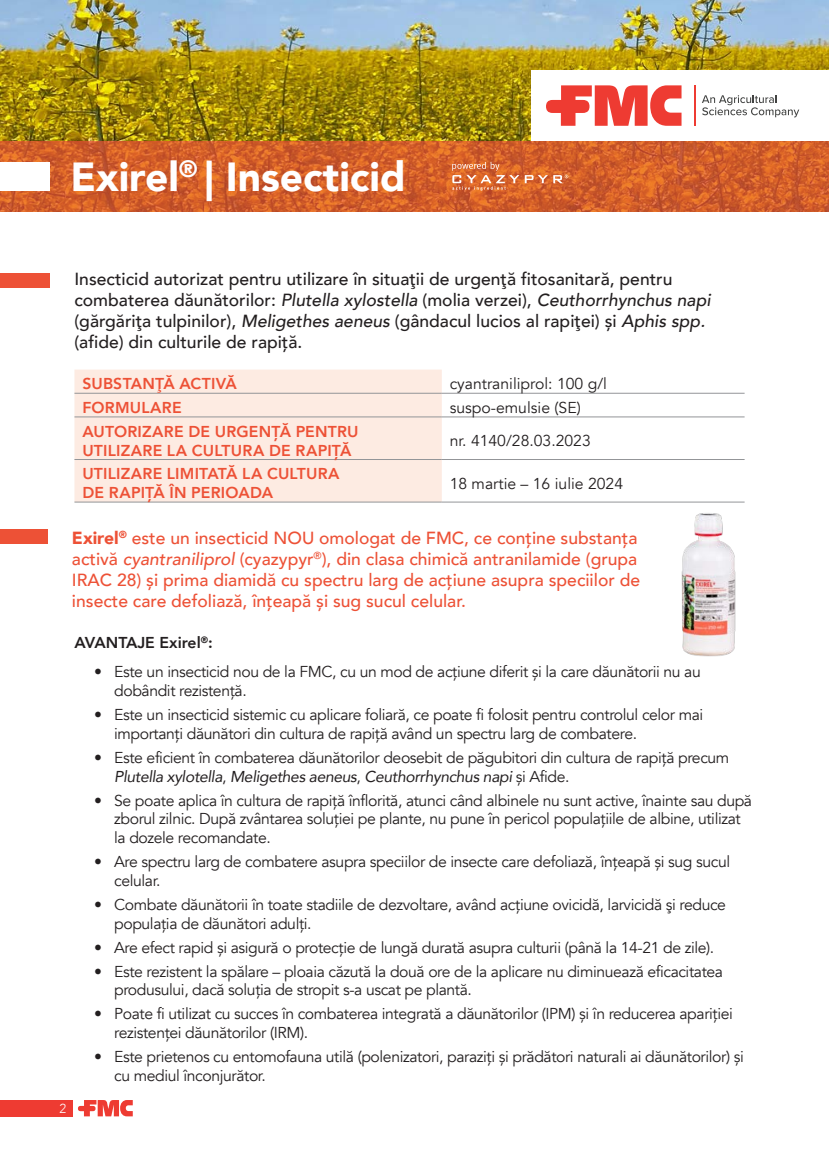
<style>
.page{position:relative;width:829px;height:1166px;background:#fff}
.page>*{position:absolute;margin:0;border:0;box-sizing:border-box;transform-origin:0 0}
.t1{font:900 40.6px "Avenir";color:#fff}
.t2{font:500 17.5px/21px "Avenir";color:#231f20}
.t3{font:500 17.5px/21px "Avenir";color:#ed5136}
.t4{font:15.75px/18.9px "Avenir";letter-spacing:-.025em;color:#231f20}
.t5{font:800 15.75px/18.9px "Avenir";letter-spacing:.01em;color:#ed5136}
.t6{font:15.75px "Avenir";color:#231f20}
.t7{font:800 15.75px "Avenir";color:#231f20}
.t8{font:300 12.95px "Avenir";color:#fff}
.s1{font-style:italic}
.s2{font-weight:900}
</style>
<div class="page">
<div style="left:0;top:1100px;width:72px;height:16px;background:#ee3b32"></div>
<svg style="left:78px;top:1100px;width:55px;height:16px"></svg>
<img style="left:0;top:0;width:828px;height:141px">
<div style="left:74px;top:370px;width:367px;height:132px;background:#fdebe2"></div>
<hr style="left:74px;top:393px;width:367px;height:1px;background:#939598">
<hr style="left:441px;top:393px;width:303px;height:1px;background:#939598">
<hr style="left:74px;top:417px;width:367px;height:1px;background:#939598">
<hr style="left:441px;top:417px;width:303px;height:1px;background:#939598">
<hr style="left:74px;top:459px;width:367px;height:1px;background:#939598">
<hr style="left:441px;top:459px;width:303px;height:1px;background:#939598">
<hr style="left:74px;top:502px;width:367px;height:1px;background:#939598">
<hr style="left:441px;top:502px;width:303px;height:1px;background:#939598">
<div style="left:0;top:273px;width:50px;height:15px;background:#ed5136"></div>
<div style="left:0;top:529px;width:48px;height:15px;background:#ed5136"></div>
<img style="left:664px;top:501px;width:81px;height:156px">
<svg style="left:0;top:141px;width:828px;height:70px;background:#d25f2a"></svg>
<div style="left:531px;top:70px;width:297px;height:71px;background:#fff"></div>
<svg style="left:546px;top:85px;width:135px;height:41px"></svg>
<hr style="left:694px;top:85px;width:1px;height:41px;background:#ee3b32">
<svg style="left:702px;top:95px;width:97px;height:22px"></svg>
<div style="left:0;top:162px;width:50px;height:28px;background:#fff"></div>
<svg style="left:452px;top:162px;width:116px;height:28px;background:#db7644"></svg>
<h1 class="t1" style="left:71px;top:142px;width:336px">Exirel<sup>®</sup> | Insecticid</h1>
<p class="t2" style="left:74px;top:267px;width:637px">Insecticid autorizat pentru utilizare în situaţii de urgenţă fitosanitară, pentru combaterea dăunătorilor: <span class="s1">Plutella xylostella</span> (molia verzei), <span class="s1">Ceuthorrhynchus napi </span>(gărgăriţa tulpinilor), <span class="s1">Meligethes aeneus</span> (gândacul lucios al rapiţei) și <span class="s1">Aphis spp. </span>(afide) din culturile de rapiță.</p>
<p class="t5" style="left:82px;top:374px;width:156px">SUBSTANŢĂ ACTIVĂ</p>
<p class="t6" style="left:449px;top:374px;width:159px">cyantraniliprol: 100 g/l</p>
<p class="t5" style="left:82px;top:398px;width:101px">FORMULARE</p>
<p class="t6" style="left:449px;top:398px;width:133px">suspo-emulsie (SE)</p>
<p class="t5" style="left:82px;top:422px;width:277px">AUTORIZARE DE URGENȚĂ PENTRU<br>UTILIZARE LA CULTURA DE RAPIȚĂ</p>
<p class="t6" style="left:449px;top:431px;width:142px">nr. 4140/28.03.2023</p>
<p class="t5" style="left:82px;top:464px;width:259px">UTILIZARE LIMITATĂ LA CULTURA<br>DE RAPIȚĂ ÎN PERIOADA</p>
<p class="t6" style="left:449px;top:474px;width:175px">18 martie – 16 iulie 2024</p>
<p class="t3" style="left:72px;top:526px;width:569px"><span class="s2">Exirel</span><sup>®</sup> este un insecticid NOU omologat de FMC, ce conține substanța activă <span class="s1">cyantraniliprol</span> (cyazypyr<sup>®</sup>), din clasa chimică antranilamide (grupa IRAC 28) și prima diamidă cu spectru larg de acțiune asupra speciilor de insecte care defoliază, înțeapă și sug sucul celular.</p>
<p class="t7" style="left:74px;top:630px;width:140px">AVANTAJE Exirel<sup>®</sup>:</p>
<p class="t4" style="left:114px;top:662px;width:588px;text-indent:-20px">• Este un insecticid nou de la FMC, cu un mod de acțiune diferit și la care dăunătorii nu au dobândit rezistență.</p>
<p class="t4" style="left:114px;top:705px;width:590px;text-indent:-20px">• Este un insecticid sistemic cu aplicare foliară, ce poate fi folosit pentru controlul celor mai importanți dăunători din cultura de rapiță având un spectru larg de combatere.</p>
<p class="t4" style="left:114px;top:748px;width:616px;text-indent:-20px">• Este eficient în combaterea dăunătorilor deosebit de păgubitori din cultura de rapiță precum<br><span class="s1">Plutella xylotella</span>, <span class="s1">Meligethes aeneus</span>, <span class="s1">Ceuthorrhynchus napi</span> și Afide.</p>
<p class="t4" style="left:114px;top:791px;width:639px;text-indent:-20px">• Se poate aplica în cultura de rapiță înflorită, atunci când albinele nu sunt active, înainte sau după zborul zilnic. După zvântarea soluției pe plante, nu pune în pericol populațiile de albine, utilizat la dozele recomandate.</p>
<p class="t4" style="left:114px;top:852px;width:617px;text-indent:-20px">• Are spectru larg de combatere asupra speciilor de insecte care defoliază, înțeapă și sug sucul celular.</p>
<p class="t4" style="left:114px;top:895px;width:613px;text-indent:-20px">• Combate dăunătorii în toate stadiile de dezvoltare, având acţiune ovicidă, larvicidă şi reduce populația de dăunători adulți.</p>
<p class="t4" style="left:94px;top:938px;width:621px">• Are efect rapid și asigură o protecție de lungă durată asupra culturii (până la 14-21 de zile).</p>
<p class="t4" style="left:114px;top:962px;width:610px;text-indent:-20px">• Este rezistent la spălare – ploaia căzută la două ore de la aplicare nu diminuează eficacitatea produsului, dacă soluţia de stropit s-a uscat pe plantă.</p>
<p class="t4" style="left:114px;top:1005px;width:620px;text-indent:-20px">• Poate fi utilizat cu succes în combaterea integrată a dăunătorilor (IPM) și în reducerea apariției rezistenței dăunătorilor (IRM).</p>
<p class="t4" style="left:114px;top:1047px;width:631px;text-indent:-20px">• Este prietenos cu entomofauna utilă (polenizatori, paraziți și prădători naturali ai dăunătorilor) și cu mediul înconjurător.</p>
<p class="t8" style="left:60px;top:1101px;width:8px">2</p>
</div>
